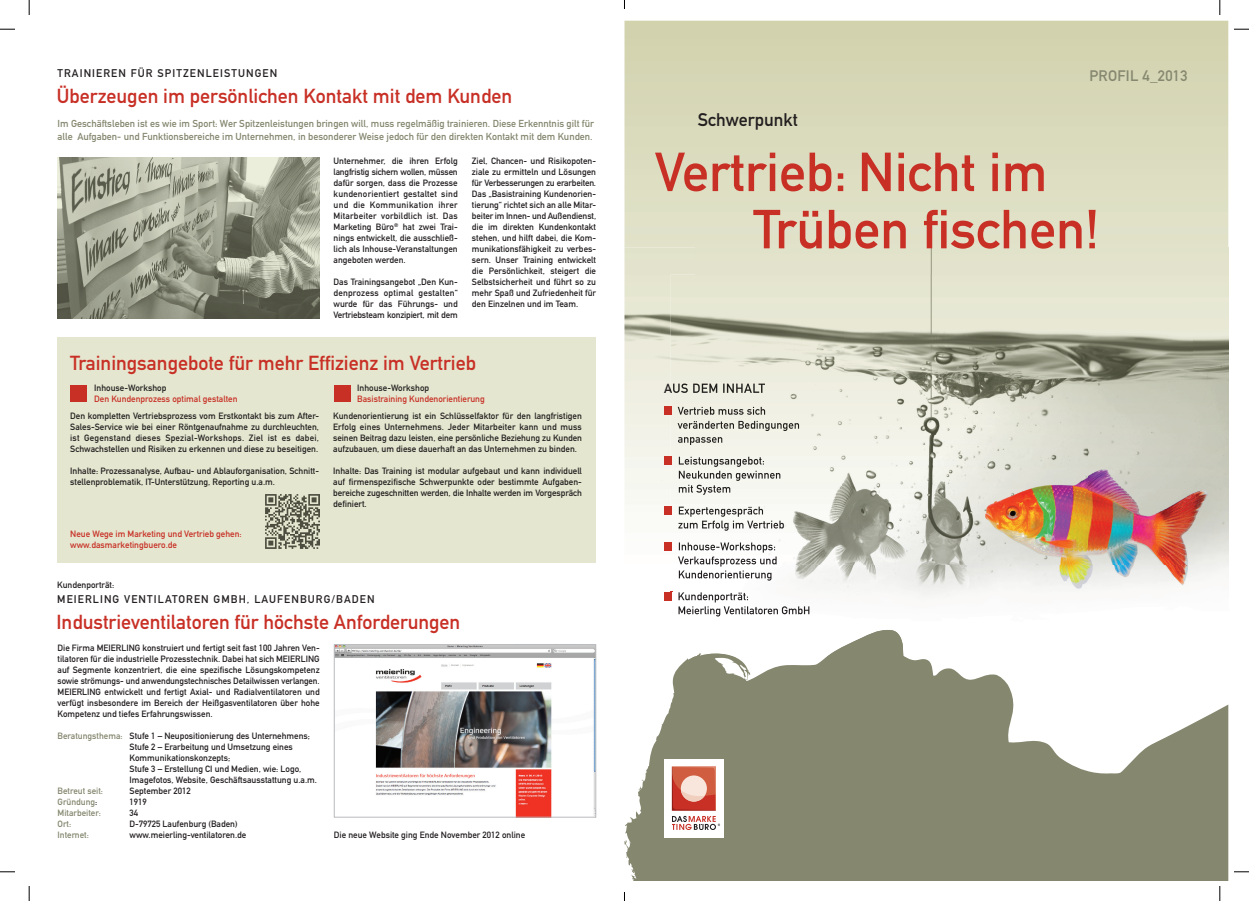
<style>
.page{position:relative;width:1249px;height:901px;background:#fff}
.page>*{position:absolute;margin:0;border:0;box-sizing:border-box;transform-origin:0 0}
.t1{font:54px/57.2px "DIN Mittelschrift";color:#c83026}
.t2{font:20px "DIN Mittelschrift";color:#c83026}
.t3{font:18px "DIN Mittelschrift";color:#231f20}
.t4{font:15px "DIN Mittelschrift";letter-spacing:.02em;color:#85876f}
.t5{font:11px "DIN Mittelschrift";letter-spacing:.1em;color:#231f20}
.t6{font:10px/13px "DIN Mittelschrift";color:#85876f}
.t7{font:9px/11px "DIN Mittelschrift";color:#231f20;text-align:justify}
.t8{font:9px/11px "DIN Mittelschrift";color:#c83026}
.t9{font:9px "DIN Mittelschrift";color:#85876f}
.s1{color:#85876f}
.s2{color:#231f20}
</style>
<div class="page">
<div style="left:58px;top:337px;width:538px;height:225px;background:#e4e6cf"></div>
<img style="left:336px;top:646px;width:258px;height:169px">
<div style="left:334px;top:644px;width:262px;height:173px;border:1px solid #babbbe"></div>
<img style="left:58px;top:157px;width:262px;height:161px">
<div style="left:70px;top:385px;width:17px;height:17px;background:#c83026"></div>
<div style="left:334px;top:385px;width:17px;height:17px;background:#c83026"></div>
<img style="left:266px;top:494px;width:54px;height:54px">
<svg style="left:624px;top:21px;width:604px;height:226px;background:#d9dabb"></svg>
<img style="left:664px;top:564px;width:564px;height:53px">
<img style="left:624px;top:247px;width:71px;height:304px">
<div style="left:695px;top:247px;width:533px;height:27px;background:#e3e3cc"></div>
<svg style="left:664px;top:383px;width:7px;height:10px"></svg>
<svg style="left:624px;top:658px;width:604px;height:222px;fill:#85876f"></svg>
<div style="left:664px;top:758px;width:60px;height:79px;background:#fff"></div>
<svg style="left:672px;top:766px;width:48px;height:63px"></svg>
<div style="left:664px;top:406px;width:8px;height:8px;background:#c83026"></div>
<div style="left:664px;top:456px;width:8px;height:8px;background:#c83026"></div>
<div style="left:664px;top:506px;width:8px;height:8px;background:#c83026"></div>
<div style="left:664px;top:542px;width:8px;height:8px;background:#c83026"></div>
<div style="left:664px;top:591px;width:8px;height:9px;background:#c83026"></div>
<img style="left:692px;top:657px;width:215px;height:1px">
<img style="left:671px;top:274px;width:557px;height:290px">
<img style="left:694px;top:630px;width:211px;height:27px">
<img style="left:671px;top:383px;width:94px;height:10px">
<img style="left:672px;top:407px;width:94px;height:7px">
<img style="left:678px;top:421px;width:122px;height:10px">
<img style="left:678px;top:437px;width:45px;height:8px">
<img style="left:672px;top:456px;width:93px;height:11px">
<img style="left:679px;top:470px;width:102px;height:11px">
<img style="left:679px;top:484px;width:51px;height:10px">
<img style="left:672px;top:506px;width:92px;height:10px">
<img style="left:678px;top:520px;width:106px;height:10px">
<img style="left:672px;top:542px;width:104px;height:10px">
<img style="left:678px;top:564px;width:99px;height:2px">
<img style="left:678px;top:556px;width:99px;height:8px">
<img style="left:679px;top:570px;width:92px;height:10px">
<img style="left:672px;top:592px;width:77px;height:10px">
<img style="left:678px;top:606px;width:131px;height:10px">
<svg style="left:0;top:29px;width:15px;height:1px"></svg>
<svg style="left:1234px;top:29px;width:15px;height:1px"></svg>
<svg style="left:0;top:871px;width:15px;height:1px"></svg>
<svg style="left:1234px;top:871px;width:15px;height:1px"></svg>
<svg style="left:29px;top:0;width:1px;height:15px"></svg>
<svg style="left:29px;top:886px;width:1px;height:14px"></svg>
<svg style="left:1219px;top:0;width:2px;height:15px"></svg>
<svg style="left:1219px;top:886px;width:2px;height:14px"></svg>
<p class="t5" style="left:58px;top:67px;width:221px">TRAINIEREN FÜR SPITZENLEISTUNGEN</p>
<h2 class="t2" style="left:57px;top:85px;width:457px">Überzeugen im persönlichen Kontakt mit dem Kunden</h2>
<p class="t6" style="left:58px;top:117px;width:538px">Im Geschäftsleben ist es wie im Sport: Wer Spitzenleistungen bringen will, muss regelmäßig trainieren. Diese Erkenntnis gilt für alle Aufgaben- und Funktionsbereiche im Unternehmen, in besonderer Weise jedoch für den direkten Kontakt mit dem Kunden.</p>
<p class="t7" style="left:334px;top:155px;width:126px">Unternehmer, die ihren Erfolg langfristig sichern wollen, müssen dafür sorgen, dass die Prozesse kundenorientiert gestaltet sind und die Kommunikation ihrer Mitarbeiter vorbildlich ist. Das Marketing Büro<sup>®</sup> hat zwei Trai&shy;nings entwickelt, die ausschließ&shy;lich als Inhouse-Veranstaltungen angeboten werden.</p>
<p class="t7" style="left:334px;top:276px;width:126px">Das Trainingsangebot „Den Kun&shy;denprozess optimal gestalten“ wurde für das Führungs- und Vertriebsteam konzipiert, mit dem</p>
<p class="t7" style="left:472px;top:155px;width:126px">Ziel, Chancen- und Risikopoten&shy;ziale zu ermitteln und Lösungen für Verbesserungen zu erarbeiten.<br>Das „Basistraining Kundenorien&shy;tierung“ richtet sich an alle Mitar&shy;beiter im Innen- und Außendienst, die im direkten Kundenkontakt stehen, und hilft dabei, die Kom&shy;munikationsfähigkeit zu verbes&shy;sern. Unser Training entwickelt die Persönlichkeit, steigert die Selbstsicherheit und führt so zu mehr Spaß und Zufriedenheit für den Einzelnen und im Team.</p>
<h2 class="t2" style="left:70px;top:350px;width:407px">Trainingsangebote für mehr Effizienz im Vertrieb</h2>
<p class="t7" style="left:94px;top:382px;width:74px">Inhouse-Workshop</p>
<p class="t8" style="left:94px;top:393px;width:145px">Den Kundenprozess optimal gestalten</p>
<p class="t7" style="left:70px;top:410px;width:250px">Den kompletten Vertriebsprozess vom Erstkontakt bis zum After-Sales-Service wie bei einer Röntgenaufnahme zu durchleuchten, ist Gegenstand dieses Spezial-Workshops. Ziel ist es dabei, Schwachstellen und Risiken zu erkennen und diese zu beseitigen.</p>
<p class="t7" style="left:70px;top:465px;width:250px">Inhalte: Prozessanalyse, Aufbau- und Ablauforganisation, Schnitt&shy;stellenproblematik, IT-Unterstützung, Reporting u.a.m.</p>
<p class="t7" style="left:357px;top:382px;width:74px">Inhouse-Workshop</p>
<p class="t8" style="left:357px;top:393px;width:129px">Basistraining Kundenorientierung</p>
<p class="t7" style="left:333px;top:410px;width:250px">Kundenorientierung ist ein Schlüsselfaktor für den langfristigen Erfolg eines Unternehmens. Jeder Mitarbeiter kann und muss seinen Beitrag dazu leisten, eine persönliche Beziehung zu Kunden aufzubauen, um diese dauerhaft an das Unternehmen zu binden.</p>
<p class="t7" style="left:333px;top:465px;width:250px">Inhalte: Das Training ist modular aufgebaut und kann individuell auf firmenspezifische Schwerpunkte oder bestimmte Aufgaben&shy;bereiche zugeschnitten werden, die Inhalte werden im Vorgespräch definiert.</p>
<p class="t8" style="left:70px;top:528px;width:173px">Neue Wege im Marketing und Vertrieb gehen: www.dasmarketingbuero.de</p>
<p class="t7" style="left:57px;top:579px;width:59px">Kundenporträt:</p>
<p class="t5" style="left:57px;top:592px;width:319px">MEIERLING VENTILATOREN GMBH, LAUFENBURG/BADEN</p>
<h2 class="t2" style="left:56px;top:609px;width:405px">Industrieventilatoren für höchste Anforderungen</h2>
<p class="t7" style="left:58px;top:641px;width:264px">Die Firma MEIERLING konstruiert und fertigt seit fast 100 Jahren Ven&shy;tilatoren für die industrielle Prozesstechnik. Dabei hat sich MEIERLING auf Segmente konzentriert, die eine spezifische Lösungskompetenz sowie strömungs- und anwendungstechnisches Detailwissen verlangen.<br>MEIERLING entwickelt und fertigt Axial- und Radialventilatoren und verfügt insbesondere im Bereich der Heißgasventilatoren über hohe Kompetenz und tiefes Erfahrungswissen.</p>
<p class="t7" style="left:130px;top:729px;width:189px;text-align:left;text-indent:-72px"><span class="s1">Beratungsthema:</span> Stufe 1 – Neupositionierung des Unternehmens; Stufe 2 – Erarbeitung und Umsetzung eines Kommunikationskonzepts;<br>Stufe 3 – Erstellung CI und Medien, wie: Logo, Imagefotos, Website, Geschäftsausstattung u.a.m.</p>
<p class="t9" style="left:58px;top:785px;width:47px">Betreut seit:</p>
<p class="t7" style="left:130px;top:784px;width:63px">September 2012</p>
<p class="t9" style="left:58px;top:796px;width:41px">Gründung<span class="s2">:</span></p>
<p class="t7" style="left:130px;top:795px;width:19px">1919</p>
<p class="t9" style="left:58px;top:807px;width:45px">Mitarbeiter:</p>
<p class="t7" style="left:130px;top:806px;width:10px">34</p>
<p class="t9" style="left:58px;top:818px;width:15px">Ort:</p>
<p class="t7" style="left:130px;top:817px;width:110px">D-79725 Laufenburg (Baden)</p>
<p class="t9" style="left:58px;top:829px;width:33px">Internet:</p>
<p class="t7" style="left:130px;top:828px;width:118px">www.meierling-ventilatoren.de</p>
<p class="t7" style="left:334px;top:828px;width:193px">Die neue Website ging Ende November 2012 online</p>
<h3 class="t4" style="left:1089px;top:66px;width:100px">PROFIL 4_2013</h3>
<h3 class="t3" style="left:698px;top:109px;width:102px">Schwerpunkt</h3>
<h1 class="t1" style="left:753px;top:143px;width:347px;text-indent:-98px">Vertrieb: Nicht im<br>Trüben fischen!</h1>
</div>
